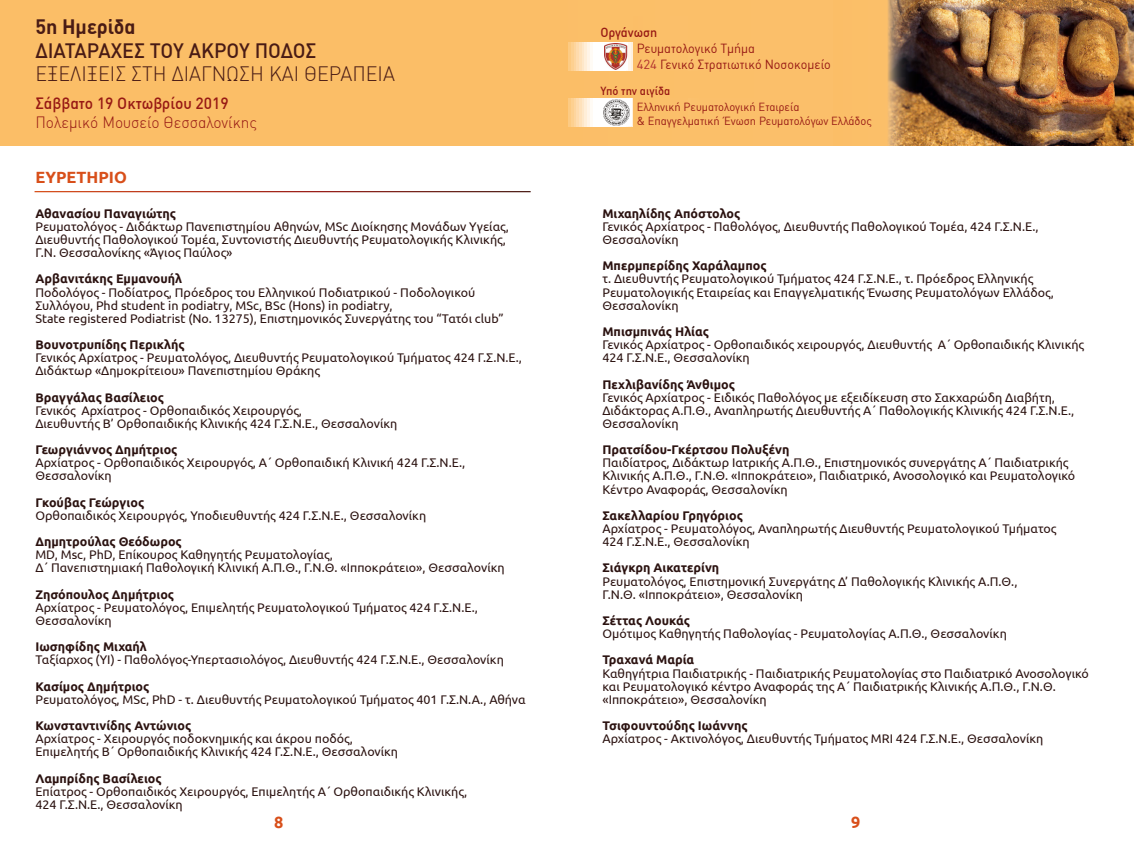
<style>
.page{position:relative;width:1134px;height:851px;background:#fff}
.page>*{position:absolute;margin:0;border:0;box-sizing:border-box;transform-origin:0 0}
.t1{font:300 20.38px "DIN Greek";color:#491b15}
.t2{font:20.38px "DIN Greek Medium Alternate";color:#491b15}
.t3{font:700 20.38px "DIN Greek";color:#491b15}
.t4{font:700 16.25px "Ubuntu";color:#d84f1a}
.t5{font:16px "DIN Greek Light Alternate";color:#971914}
.t6{font:16px "DIN Greek Medium Alternate";color:#971914}
.t7{font:13px/15.5px "DIN Greek Regular Alternate";color:#971914}
.t8{font:13px "DIN Greek Medium Alternate";color:#971914}
.t9{font:12.5px/13.1px "Ubuntu";color:#2b1210}
.t10{font:700 12.5px "Ubuntu";color:#2b1210}
.t11{font:11.5px "DIN Greek Regular Alternate";color:#971914}
.t12{font:11.5px "DIN Greek Medium Alternate";color:#971914}
.s1{font-family:"DIN Greek";font-weight:500}
.s2{font-family:"DIN Greek";color:#b02f2e}
</style>
<div class="page">
<svg style="left:568px;top:41px;width:265px;height:86px;background:#fbc880"></svg>
<div style="left:567px;top:0;width:299px;height:41px;background:#fbbf69"></div>
<div style="left:634px;top:16px;width:53px;height:129px;background:#fbbf69"></div>
<div style="left:567px;top:71px;width:284px;height:26px;background:#fbbf69"></div>
<div style="left:567px;top:127px;width:282px;height:18px;background:#fbbf69"></div>
<img style="left:601px;top:98px;width:30px;height:27px">
<img style="left:605px;top:44px;width:22px;height:25px">
<img style="left:1084px;top:0;width:50px;height:145px">
<img style="left:833px;top:0;width:251px;height:145px">
<div style="left:0;top:0;width:568px;height:145px;background:#fbbe67"></div>
<h1 class="t3" style="left:35px;top:14px;width:102px">5η Ηµερίδα</h1>
<h1 class="t2" style="left:35px;top:39px;width:283px">ΔΙΑΤΑΡΑΧΕΣ ΤΟΥ ΑΚΡΟΥ ΠΟΔΟΣ</h1>
<h1 class="t1" style="left:35px;top:62px;width:361px">ΕΞΕΛΙΞΕΙΣ ΣΤΗ ΔΙΑΓΝΩΣΗ ΚΑΙ ΘΕΡΑΠΕΙΑ</h1>
<p class="t6" style="left:35px;top:94px;width:195px">Σάββατο <span class="s1">19</span> Οκτωβρίου <span class="s1">2019</span></p>
<p class="t8" style="left:601px;top:25px;width:58px">Οργάνωση</p>
<p class="t7" style="left:637px;top:41px;width:196px">Ρευματολογικό Τμήμα<br><span class="s2">424</span> Γενικό Στρατιωτικό Νοσοκομείο</p>
<p class="t11" style="left:637px;top:100px;width:164px">Ελληνική Ρευματολογική Εταιρεία</p>
<p class="t12" style="left:601px;top:84px;width:71px">Υπό την αιγίδα</p>
<p class="t5" style="left:35px;top:113px;width:223px">Πολεμικό Μουσείο Θεσσαλονίκης</p>
<p class="t11" style="left:637px;top:114px;width:237px">&amp; Επαγγελματική Ένωση Ρευματολόγων Ελλάδος</p>
<h2 class="t4" style="left:35px;top:167px;width:93px">ΕΥΡΕΤΗΡΙΟ</h2>
<p class="t10" style="left:35px;top:206px;width:142px">Αθανασίου Παναγιώτης</p>
<p class="t9" style="left:35px;top:219px;width:475px">Ρευματολόγος - Διδάκτωρ Πανεπιστημίου Αθηνών, MSc Διοίκησης Μονάδων Υγείας,<br>Διευθυντής Παθολογικού Τομέα, Συντονιστής Διευθυντής Ρευματολογικής Κλινικής,<br>Γ.Ν. Θεσσαλονίκης «Άγιος Παύλος»</p>
<p class="t10" style="left:35px;top:271px;width:148px">Αρβανιτάκης Εμμανουήλ</p>
<p class="t9" style="left:35px;top:285px;width:470px">Ποδολόγος - Ποδίατρος, Πρόεδρος του Ελληνικού Ποδιατρικού - Ποδολογικού<br>Συλλόγου, Phd student in podiatry, MSc, BSc (Hons) in podiatry,<br>State registered Podiatrist (Νο. 13275), Επιστημονικός Συνεργάτης του “Τατόι club”</p>
<p class="t10" style="left:35px;top:337px;width:151px">Βουνοτρυπίδης Περικλής</p>
<p class="t9" style="left:35px;top:351px;width:488px">Γενικός Αρχίατρος - Ρευματολόγος, Διευθυντής Ρευματολογικού Τμήματος 424 Γ.Σ.Ν.Ε.,<br>Διδάκτωρ «Δημοκρίτειου» Πανεπιστημίου Θράκης</p>
<p class="t10" style="left:35px;top:389px;width:130px">Βραγγάλας Βασίλειος</p>
<p class="t9" style="left:35px;top:403px;width:363px">Γενικός Αρχίατρος - Ορθοπαιδικός Χειρουργός,<br>Διευθυντής Β’ Ορθοπαιδικής Κλινικής 424 Γ.Σ.Ν.Ε., Θεσσαλονίκη</p>
<p class="t10" style="left:35px;top:442px;width:144px">Γεωργιάννος Δημήτριος</p>
<p class="t9" style="left:35px;top:456px;width:431px">Αρχίατρος - Ορθοπαιδικός Χειρουργός, A΄ Ορθοπαιδική Κλινική 424 Γ.Σ.Ν.Ε.,<br>Θεσσαλονίκη</p>
<p class="t10" style="left:35px;top:494px;width:110px">Γκούβας Γεώργιος</p>
<p class="t9" style="left:35px;top:508px;width:392px">Ορθοπαιδικός Χειρουργός, Υποδιευθυντής 424 Γ.Σ.Ν.Ε., Θεσσαλονίκη</p>
<p class="t10" style="left:35px;top:534px;width:148px">Δημητρούλας Θεόδωρος</p>
<p class="t9" style="left:35px;top:548px;width:471px">MD, Msc, PhD, Επίκουρος Καθηγητής Ρευματολογίας,<br>Δ΄ Πανεπιστημιακή Παθολογική Κλινική A.Π.Θ., Γ.Ν.Θ. «Ιπποκράτειο», Θεσσαλονίκη</p>
<p class="t10" style="left:35px;top:586px;width:140px">Ζησόπουλος Δημήτριος</p>
<p class="t9" style="left:35px;top:600px;width:444px">Αρχίατρος - Ρευματολόγος, Επιμελητής Ρευματολογικού Τμήματος 424 Γ.Σ.Ν.Ε.,<br>Θεσσαλονίκη</p>
<p class="t10" style="left:35px;top:639px;width:113px">Ιωσηφίδης Μιχαήλ</p>
<p class="t9" style="left:35px;top:653px;width:470px">Ταξίαρχος (ΥΙ) - Παθολόγος-Υπερτασιολόγος, Διευθυντής 424 Γ.Σ.Ν.Ε., Θεσσαλονίκη</p>
<p class="t10" style="left:35px;top:678px;width:115px">Κασίμος Δημήτριος</p>
<p class="t9" style="left:35px;top:692px;width:492px">Ρευματολόγος, MSc, PhD - τ. Διευθυντής Ρευματολογικού Τμήματος 401 Γ.Σ.Ν.Α., Αθήνα</p>
<p class="t10" style="left:35px;top:717px;width:157px">Κωνσταντινίδης Αντώνιος</p>
<p class="t9" style="left:35px;top:731px;width:364px">Αρχίατρος - Χειρουργός ποδοκνημικής και άκρου ποδός,<br>Επιμελητής Β΄ Ορθοπαιδικής Κλινικής 424 Γ.Σ.Ν.Ε., Θεσσαλονίκη</p>
<p class="t10" style="left:35px;top:770px;width:128px">Λαμπρίδης Βασίλειος</p>
<p class="t9" style="left:35px;top:784px;width:433px">Επίατρος - Ορθοπαιδικός Χειρουργός, Επιμελητής Α΄ Ορθοπαιδικής Κλινικής,<br>424 Γ.Σ.Ν.Ε., Θεσσαλονίκη</p>
<p class="t10" style="left:602px;top:206px;width:139px">Μιχαηλίδης Απόστολος</p>
<p class="t9" style="left:602px;top:219px;width:438px">Γενικός Αρχίατρος - Παθολόγος, Διευθυντής Παθολογικού Τομέα, 424 Γ.Σ.Ν.Ε.,<br>Θεσσαλονίκη</p>
<p class="t10" style="left:602px;top:258px;width:166px">Μπερμπερίδης Χαράλαμπος</p>
<p class="t9" style="left:602px;top:272px;width:453px">τ. Διευθυντής Ρευματολογικού Τμήματος 424 Γ.Σ.Ν.Ε., τ. Πρόεδρος Ελληνικής<br>Ρευματολογικής Εταιρείας και Επαγγελματικής Ένωσης Ρευματολόγων Ελλάδος,<br>Θεσσαλονίκη</p>
<p class="t10" style="left:602px;top:324px;width:108px">Μπισμπινάς Ηλίας</p>
<p class="t9" style="left:602px;top:338px;width:483px">Γενικός Αρχίατρος - Ορθοπαιδικός χειρουργός, Διευθυντής A΄ Ορθοπαιδικής Κλινικής<br>424 Γ.Σ.Ν.Ε., Θεσσαλονίκη</p>
<p class="t10" style="left:602px;top:376px;width:134px">Πεχλιβανίδης Άνθιμος</p>
<p class="t9" style="left:602px;top:390px;width:473px">Γενικός Αρχίατρος - Ειδικός Παθολόγος με εξειδίκευση στο Σακχαρώδη Διαβήτη,<br>Διδάκτορας Α.Π.Θ., Αναπληρωτής Διευθυντής Α΄ Παθολογικής Κλινικής 424 Γ.Σ.Ν.Ε.,<br>Θεσσαλονίκη</p>
<p class="t10" style="left:602px;top:442px;width:189px">Πρατσίδου-Γκέρτσου Πολυξένη</p>
<p class="t9" style="left:602px;top:456px;width:474px">Παιδίατρος, Διδάκτωρ Ιατρικής Α.Π.Θ., Επιστημονικός συνεργάτης Α΄ Παιδιατρικής<br>Κλινικής Α.Π.Θ., Γ.Ν.Θ. «Ιπποκράτειο», Παιδιατρικό, Ανοσολογικό και Ρευματολογικό<br>Κέντρο Αναφοράς, Θεσσαλονίκη</p>
<p class="t10" style="left:602px;top:507px;width:142px">Σακελλαρίου Γρηγόριος</p>
<p class="t9" style="left:602px;top:521px;width:455px">Αρχίατρος - Ρευματολόγος, Αναπληρωτής Διευθυντής Ρευματολογικού Τμήματος<br>424 Γ.Σ.Ν.Ε., Θεσσαλονίκη</p>
<p class="t10" style="left:602px;top:560px;width:118px">Σιάγκρη Αικατερίνη</p>
<p class="t9" style="left:602px;top:574px;width:416px">Ρευματολόγος, Επιστημονική Συνεργάτης Δ’ Παθολογικής Κλινικής Α.Π.Θ.,<br>Γ.Ν.Θ. «Ιπποκράτειο», Θεσσαλονίκη</p>
<p class="t10" style="left:602px;top:612px;width:89px">Σέττας Λουκάς</p>
<p class="t9" style="left:602px;top:626px;width:406px">Ομότιμος Καθηγητής Παθολογίας - Ρευματολογίας Α.Π.Θ., Θεσσαλονίκη</p>
<p class="t10" style="left:602px;top:652px;width:93px">Τραχανά Μαρία</p>
<p class="t9" style="left:602px;top:666px;width:488px">Καθηγήτρια Παιδιατρικής - Παιδιατρικής Ρευματολογίας στο Παιδιατρικό Ανοσολογικό και Ρευματολογικό κέντρο Αναφοράς της Α΄ Παιδιατρικής Κλινικής Α.Π.Θ., Γ.Ν.Θ. «Ιπποκράτειο», Θεσσαλονίκη</p>
<p class="t10" style="left:602px;top:717px;width:147px">Τσιφουντούδης Ιωάννης</p>
<p class="t9" style="left:602px;top:731px;width:442px">Αρχίατρος - Ακτινολόγος, Διευθυντής Τμήματος MRI 424 Γ.Σ.Ν.Ε., Θεσσαλονίκη</p>
<h2 class="t4" style="left:274px;top:812px;width:11px">8</h2>
<h2 class="t4" style="left:851px;top:812px;width:11px">9</h2>
</div>
